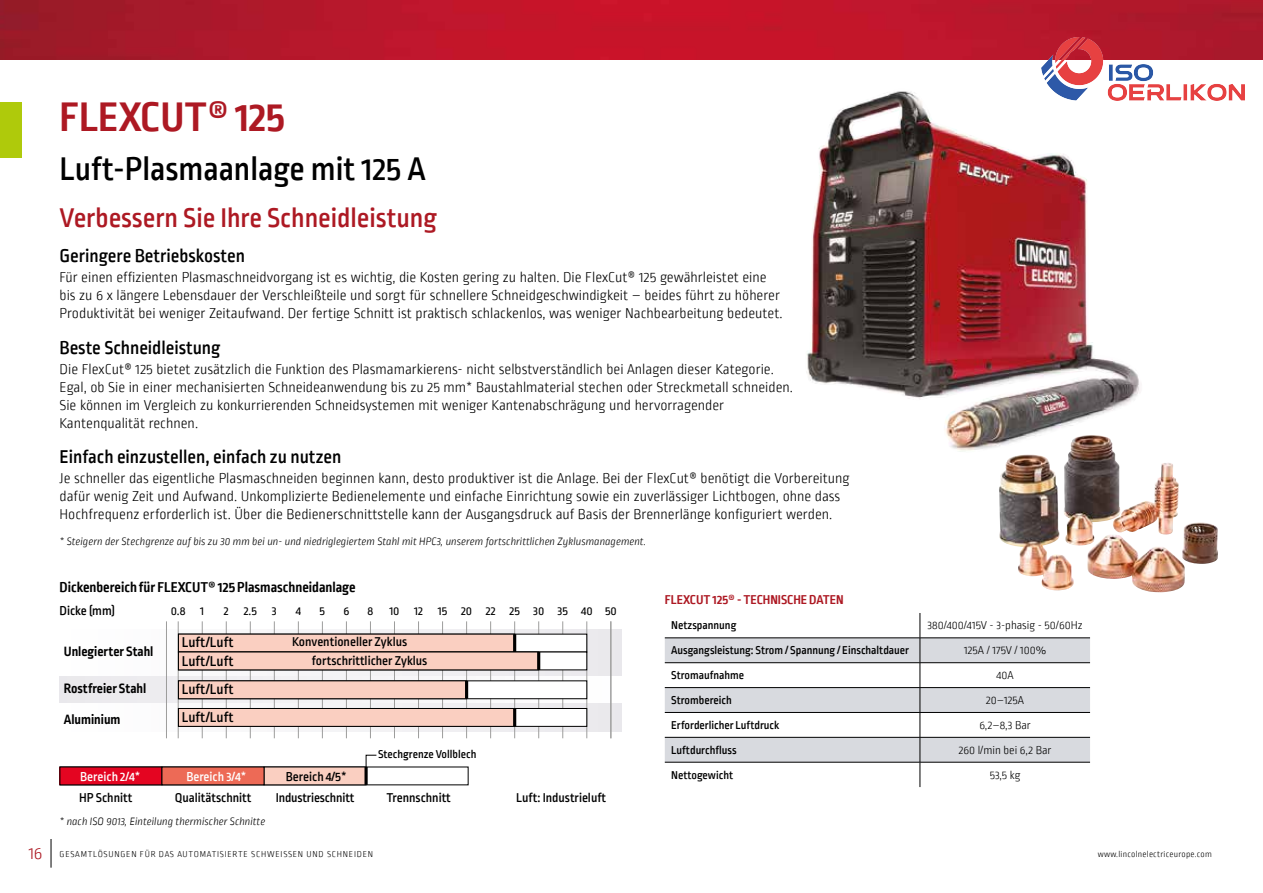
<style>
.page{position:relative;width:1263px;height:893px;background:#fff}
.page>*{position:absolute;margin:0;border:0;box-sizing:border-box;transform-origin:0 0}
.t1{font:700 43.5px "Ropa Sans PTT";color:#ad1923}
.t2{font:500 34.5px "Ropa Sans PTT";color:#000}
.t3{font:500 28.5px "Ropa Sans PTT";color:#ad1923}
.t4{font:500 19.5px "Ropa Sans PTT";color:#000}
.t5{font:300 15px/18px "Ropa Sans PTT";color:#000}
.t6{font:700 15px "Ropa Sans PTT";color:#000}
.t7{font:500 15px/18.8px "Ropa Sans Pro";color:#000}
.t8{font:700 14.25px/30.8px "Ropa Sans Pro";color:#000}
.t9{font:500 13.5px/18.3px "Ropa Sans Pro";color:#000}
.t10{font:700 13.5px "Ropa Sans PTT";color:#ad1923}
.t11{font:500 13.5px "Ropa Sans Pro";color:#fff}
.t12{font:12.6px "Ropa Sans PTT";color:#000}
.t13{font:500 12px "Ropa Sans PTT";color:#000}
.t14{font:300 12px "Ropa Sans PTT";color:#000}
.t15{font:500 12px "Ropa Sans Pro";color:#000}
.t16{font:italic 300 11.25px "Ropa Sans PTT";color:#000}
.t17{font:300 9px "Ropa Sans PTT";letter-spacing:.085em;color:#000}
.t18{font:300 9px "Ropa Sans PTT";letter-spacing:.025em;color:#000}
.s1{font-size:18px;color:#ad1923}
</style>
<div class="page">
<img style="left:0;top:0;width:1262px;height:60px">
<hr style="left:1262px;top:0;width:1px;height:60px;background:#ad1923">
<div style="left:0;top:102px;width:21px;height:56px;background:#afca0b"></div>
<img style="left:806px;top:91px;width:334px;height:361px">
<img style="left:999px;top:435px;width:121px;height:155px">
<svg style="left:665px;top:639px;width:425px;height:123px;fill:#d8dadf"></svg>
<hr style="left:665px;top:638px;width:255px;height:1px;background:#000">
<hr style="left:920px;top:638px;width:170px;height:1px;background:#000">
<hr style="left:665px;top:662px;width:255px;height:1px;background:#000">
<hr style="left:920px;top:662px;width:170px;height:1px;background:#000">
<hr style="left:665px;top:687px;width:255px;height:1px;background:#000">
<hr style="left:920px;top:687px;width:170px;height:1px;background:#000">
<hr style="left:665px;top:712px;width:255px;height:1px;background:#000">
<hr style="left:920px;top:712px;width:170px;height:1px;background:#000">
<hr style="left:665px;top:737px;width:255px;height:1px;background:#000">
<hr style="left:920px;top:737px;width:170px;height:1px;background:#000">
<hr style="left:665px;top:762px;width:255px;height:1px;background:#000">
<hr style="left:920px;top:762px;width:170px;height:1px;background:#000">
<svg style="left:920px;top:613px;width:1px;height:174px"></svg>
<div style="left:60px;top:676px;width:561px;height:27px;background:linear-gradient(to right,#eae9ed,#fefefe)"></div>
<div style="left:60px;top:703px;width:561px;height:28px;background:linear-gradient(to right,#fff,#e8e7ea)"></div>
<svg style="left:177px;top:629px;width:444px;height:47px"></svg>
<hr style="left:166px;top:621px;width:1px;height:117px;background:#9d9d9c">
<hr style="left:202px;top:621px;width:1px;height:117px;background:#9d9d9c">
<hr style="left:250px;top:621px;width:1px;height:117px;background:#9d9d9c">
<hr style="left:322px;top:621px;width:1px;height:117px;background:#9d9d9c">
<hr style="left:370px;top:621px;width:1px;height:117px;background:#9d9d9c">
<hr style="left:418px;top:621px;width:1px;height:117px;background:#9d9d9c">
<hr style="left:466px;top:621px;width:1px;height:117px;background:#9d9d9c">
<hr style="left:514px;top:621px;width:1px;height:117px;background:#9d9d9c">
<hr style="left:562px;top:621px;width:1px;height:117px;background:#9d9d9c">
<hr style="left:298px;top:621px;width:1px;height:117px;background:#9d9d9c">
<hr style="left:226px;top:621px;width:1px;height:117px;background:#9d9d9c">
<hr style="left:178px;top:621px;width:1px;height:117px;background:#9d9d9c">
<hr style="left:274px;top:621px;width:1px;height:117px;background:#9d9d9c">
<hr style="left:346px;top:621px;width:1px;height:117px;background:#9d9d9c">
<hr style="left:394px;top:621px;width:1px;height:117px;background:#9d9d9c">
<hr style="left:442px;top:621px;width:1px;height:117px;background:#9d9d9c">
<hr style="left:490px;top:621px;width:1px;height:117px;background:#9d9d9c">
<hr style="left:538px;top:621px;width:1px;height:117px;background:#9d9d9c">
<hr style="left:586px;top:621px;width:1px;height:117px;background:#9d9d9c">
<div style="left:178px;top:634px;width:409px;height:18px;background:#fff"></div>
<div style="left:178px;top:634px;width:337px;height:18px;background:#facfc1;border:1px solid #000"></div>
<hr style="left:513px;top:634px;width:3px;height:18px;background:#000">
<div style="left:178px;top:652px;width:409px;height:18px;background:#fff"></div>
<div style="left:178px;top:652px;width:361px;height:18px;background:#facfc1"></div>
<hr style="left:537px;top:652px;width:3px;height:18px;background:#000">
<div style="left:178px;top:680px;width:409px;height:19px;background:#fff;border:1px solid #000"></div>
<div style="left:178px;top:680px;width:289px;height:19px;background:#facfc1;border:1px solid #000"></div>
<hr style="left:465px;top:681px;width:3px;height:18px;background:#000">
<div style="left:178px;top:708px;width:409px;height:19px;background:#fff;border:1px solid #000"></div>
<div style="left:178px;top:708px;width:337px;height:19px;background:#facfc1;border:1px solid #000"></div>
<hr style="left:513px;top:708px;width:3px;height:18px;background:#000">
<div style="left:264px;top:767px;width:102px;height:18px;background:#facfc1"></div>
<div style="left:60px;top:767px;width:102px;height:18px;background:#e40521"></div>
<svg style="left:364px;top:767px;width:4px;height:18px"></svg>
<div style="left:162px;top:767px;width:102px;height:18px;background:#ed6a56"></div>
<svg style="left:366px;top:755px;width:11px;height:12px"></svg>
<hr style="left:611px;top:621px;width:1px;height:117px;background:#9d9d9c">
<svg style="left:51px;top:839px;width:1px;height:29px"></svg>
<img style="left:1041px;top:37px;width:203px;height:64px">
<h1 class="t1" style="left:60px;top:92px;width:227px">FLEXCUT® 125</h1>
<h2 class="t2" style="left:60px;top:150px;width:368px">Luft-Plasmaanlage mit 125 A</h2>
<h3 class="t3" style="left:60px;top:202px;width:379px">Verbessern Sie Ihre Schneidleistung</h3>
<h3 class="t4" style="left:60px;top:245px;width:187px">Geringere Betriebskosten</h3>
<p class="t5" style="left:60px;top:269px;width:723px">Für einen effizienten Plasmaschneidvorgang ist es wichtig, die Kosten gering zu halten. Die FlexCut® 125 gewährleistet eine bis zu 6 x längere Lebensdauer der Verschleißteile und sorgt für schnellere Schneidgeschwindigkeit – beides führt zu höherer<br>Produktivität bei weniger Zeitaufwand. Der fertige Schnitt ist praktisch schlackenlos, was weniger Nachbearbeitung bedeutet.</p>
<h3 class="t4" style="left:60px;top:337px;width:162px">Beste Schneidleistung</h3>
<p class="t5" style="left:60px;top:361px;width:733px">Die FlexCut® 125 bietet zusätzlich die Funktion des Plasmamarkierens- nicht selbstverständlich bei Anlagen dieser Kategorie.<br>Egal, ob Sie in einer mechanisierten Schneideanwendung bis zu 25 mm* Baustahlmaterial stechen oder Streckmetall schneiden.<br>Sie können im Vergleich zu konkurrierenden Schneidsystemen mit weniger Kantenabschrägung und hervorragender Kantenqualität rechnen.</p>
<h3 class="t4" style="left:60px;top:446px;width:283px">Einfach einzustellen, einfach zu nutzen</h3>
<p class="t5" style="left:60px;top:470px;width:791px">Je schneller das eigentliche Plasmaschneiden beginnen kann, desto produktiver ist die Anlage. Bei der FlexCut® benötigt die Vorbereitung dafür wenig Zeit und Aufwand. Unkomplizierte Bedienelemente und einfache Einrichtung sowie ein zuverlässiger Lichtbogen, ohne dass<br>Hochfrequenz erforderlich ist. Über die Bedienerschnittstelle kann der Ausgangsdruck auf Basis der Brennerlänge konfiguriert werden.</p>
<p class="t16" style="left:60px;top:535px;width:588px">* Steigern der Stechgrenze auf bis zu 30 mm bei un- und niedriglegiertem Stahl mit HPC3, unserem fortschrittlichen Zyklusmanagement.</p>
<p class="t6" style="left:60px;top:579px;width:298px">Dickenbereich für FLEXCUT® 125 Plasmaschneidanlage</p>
<p class="t12" style="left:171px;top:604px;width:35px">0.8 1</p>
<p class="t12" style="left:224px;top:604px;width:54px">2 2.5 3</p>
<p class="t12" style="left:296px;top:604px;width:7px">4</p>
<p class="t12" style="left:320px;top:604px;width:7px">5</p>
<p class="t12" style="left:343px;top:604px;width:7px">6</p>
<p class="t12" style="left:368px;top:604px;width:7px">8</p>
<p class="t12" style="left:389px;top:604px;width:229px">10 12 15 20 22 25 30 35 40 50</p>
<p class="t9" style="left:60px;top:602px;width:57px">Dicke (mm)</p>
<p class="t8" style="left:64px;top:636px;width:91px">Unlegierter Stahl</p>
<p class="t8" style="left:64px;top:674px;width:84px">Rostfreier Stahl<br>Aluminium</p>
<p class="t7" style="left:182px;top:634px;width:53px">Luft/Luft<br>Luft/Luft</p>
<p class="t7" style="left:182px;top:677px;width:53px;line-height:27.6px">Luft/Luft<br>Luft/Luft</p>
<p class="t9" style="left:312px;top:633px;width:117px;text-indent:-20px">Konventioneller Zyklus fortschrittlicher Zyklus</p>
<p class="t15" style="left:378px;top:747px;width:100px">Stechgrenze Vollblech</p>
<p class="t11" style="left:80px;top:769px;width:62px">Bereich 2/4*</p>
<p class="t11" style="left:186px;top:769px;width:62px">Bereich 3/4*</p>
<p class="t9" style="left:286px;top:768px;width:62px">Bereich 4/5*</p>
<p class="t9" style="left:79px;top:789px;width:55px">HP Schnitt</p>
<p class="t9" style="left:175px;top:789px;width:78px">Qualitätschnitt</p>
<p class="t9" style="left:276px;top:789px;width:80px">Industrieschnitt</p>
<p class="t9" style="left:386px;top:789px;width:66px">Trennschnitt</p>
<p class="t16" style="left:60px;top:815px;width:207px">* nach ISO 9013, Einteilung thermischer Schnitte</p>
<p class="t9" style="left:516px;top:789px;width:91px">Luft: Industrieluft</p>
<p class="t10" style="left:665px;top:592px;width:180px">FLEXCUT 125® - TECHNISCHE DATEN</p>
<p class="t13" style="left:671px;top:619px;width:67px">Netzspannung</p>
<p class="t14" style="left:928px;top:619px;width:156px">380/400/415V - 3-phasig - 50/60Hz</p>
<p class="t13" style="left:671px;top:644px;width:239px">Ausgangsleistung: Strom / Spannung / Einschaltdauer</p>
<p class="t14" style="left:964px;top:644px;width:84px">125A / 175V / 100%</p>
<p class="t13" style="left:671px;top:668px;width:74px">Stromaufnahme</p>
<p class="t14" style="left:996px;top:669px;width:19px">40A</p>
<p class="t13" style="left:671px;top:693px;width:62px">Strombereich</p>
<p class="t14" style="left:986px;top:694px;width:40px">20–125A</p>
<p class="t13" style="left:671px;top:718px;width:110px">Erforderlicher Luftdruck</p>
<p class="t14" style="left:979px;top:719px;width:53px">6,2–8,3 Bar</p>
<p class="t13" style="left:671px;top:743px;width:67px">Luftdurchfluss</p>
<p class="t14" style="left:959px;top:743px;width:94px">260 l/min bei 6,2 Bar</p>
<p class="t13" style="left:671px;top:768px;width:63px">Nettogewicht</p>
<p class="t14" style="left:990px;top:768px;width:32px">53,5 kg</p>
<p class="t17" style="left:29px;top:850px;width:346px"><span class="s1">16</span> GESAMTLÖSUNGEN FÜR DAS AUTOMATISIERTE SCHWEISSEN UND SCHNEIDEN</p>
<p class="t18" style="left:1098px;top:850px;width:116px">www.lincolnelectriceurope.com</p>
</div>
